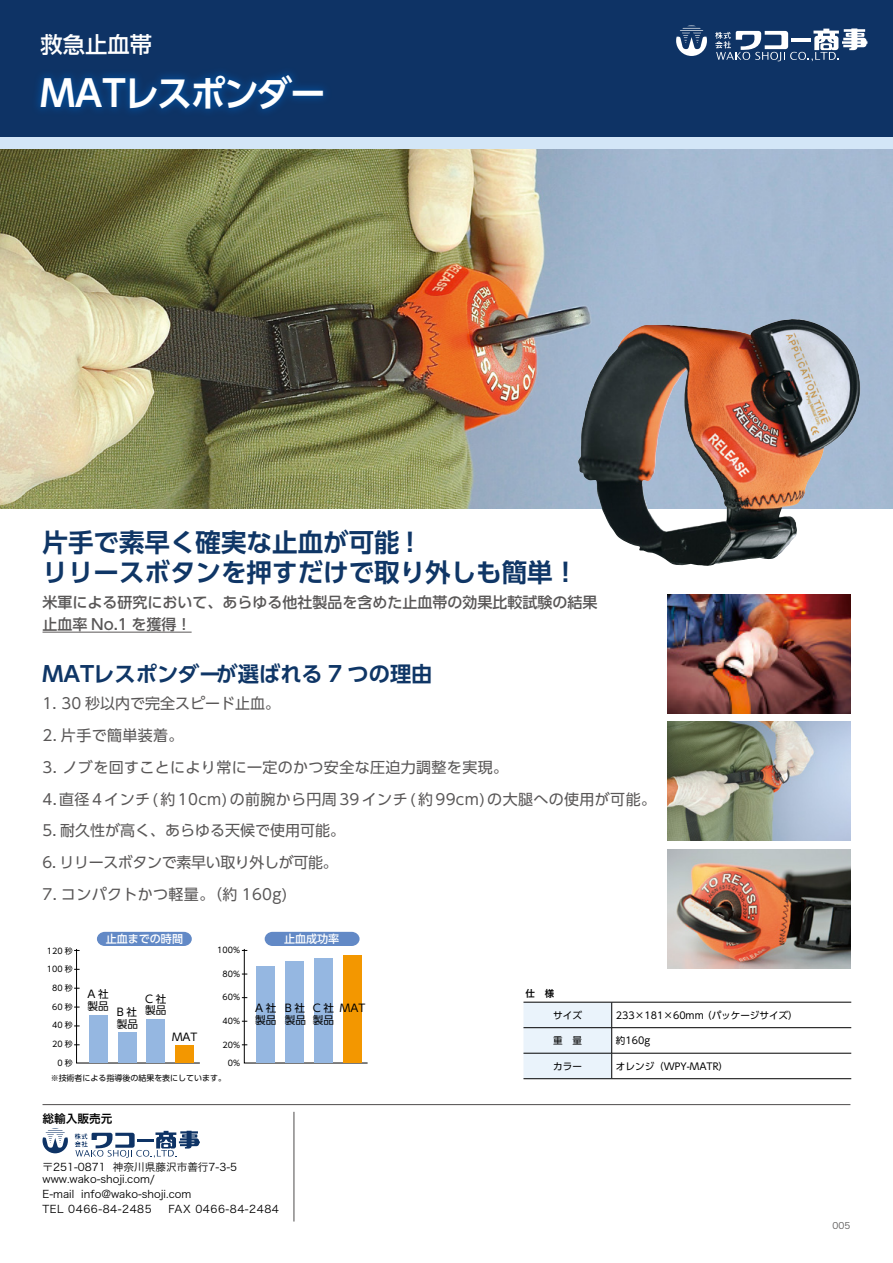
<style>
.page{position:relative;width:893px;height:1263px;background:#fff}
.page>*{position:absolute;margin:0;border:0;box-sizing:border-box;transform-origin:0 0}
.t1{font:700 36.15px "UD Shin Go Pro De";letter-spacing:-.05em;color:#fff}
.t2{font:700 25.5px/29.7px "UD Shin Go Pro De";color:#0f3666}
.t3{font:500 22.35px "UD Shin Go Pro";color:#fff}
.t4{font:700 21.3px "UD Shin Go Pro De";color:#0f3666}
.t5{font:15px/32px "UD Shin Go Pro";letter-spacing:.025em;color:#595757}
.t6{font:500 15px/22.4px "UD Shin Go Pro";color:#595757}
.t7{font:15px "UD Shin Go Pro";color:#595757}
.t8{font:15px "UD Shin Go Pro";letter-spacing:-.025em;color:#595757}
.t9{font:11.7px "Hira Kaku Pro N W6";color:#000}
.t10{font:500 11.1px "UD Shin Go Pro";color:#fff}
.t11{font:10.65px/12.8px "Hira Kaku Pro N W3";color:#000}
.t12{font:10.65px/12px "UD Shin Go Pro";color:#000}
.t13{font:10.65px "Hira Kaku Pro N W3";letter-spacing:.05em;color:#000}
.t14{font:9.6px "UD Shin Go Pro";color:#000}
.t15{font:9.6px "Hira Kaku Pro N W6";color:#000}
.t16{font:9px "Hira Kaku Pro N W3";color:#595757}
.t17{font:7.95px "UD Shin Go Pro";color:#000}
</style>
<div class="page">
<img style="left:0;top:149px;width:893px;height:359px">
<hr style="left:43px;top:632px;width:149px;height:1px;background:#595757">
<img style="left:668px;top:594px;width:182px;height:119px">
<img style="left:668px;top:849px;width:182px;height:119px">
<img style="left:668px;top:721px;width:182px;height:120px">
<hr style="left:43px;top:1104px;width:807px;height:1px;background:#595757">
<hr style="left:293px;top:1112px;width:1px;height:109px;background:#595757">
<img style="left:578px;top:321px;width:283px;height:245px">
<svg style="left:74px;top:932px;width:126px;height:131px"></svg>
<svg style="left:242px;top:932px;width:126px;height:131px"></svg>
<hr style="left:612px;top:1053px;width:239px;height:1px;background:#000">
<hr style="left:612px;top:1002px;width:239px;height:1px;background:#000">
<hr style="left:612px;top:1078px;width:239px;height:1px;background:#000">
<hr style="left:612px;top:1027px;width:239px;height:1px;background:#000">
<svg style="left:523px;top:1002px;width:89px;height:77px;background:#dde6ed"></svg>
<div style="left:0;top:136px;width:893px;height:13px;background:#d3e6f7"></div>
<div style="left:0;top:0;width:893px;height:136px;background:#0e3365"></div>
<div style="left:31px;top:66px;width:301px;height:52px;background:#0054a7;opacity:.75"></div>
<svg style="left:43px;top:1128px;width:25px;height:25px"></svg>
<svg style="left:75px;top:1131px;width:125px;height:27px"></svg>
<svg style="left:676px;top:26px;width:31px;height:30px"></svg>
<svg style="left:715px;top:28px;width:152px;height:34px"></svg>
<h3 class="t3" style="left:40px;top:27px;width:113px">救急止血帯</h3>
<h1 class="t1" style="left:40px;top:64px;width:287px">MATレスポンダー</h1>
<h2 class="t2" style="left:43px;top:527px;width:537px">片手で素早く確実な止血が可能 !<br>リリースボタンを押すだけで取り外しも簡単!</h2>
<p class="t6" style="left:43px;top:590px;width:557px">米軍による研究において、あらゆる他社製品を含めた止血帯の効果比較試験の結果止血率 No.1 を獲得!</p>
<h3 class="t4" style="left:43px;top:657px;width:392px">MATレスポンダーが選ばれる 7 つの理由</h3>
<p class="t7" style="left:43px;top:691px;width:239px">1. 30 秒以内で完全スピード止血。</p>
<p class="t5" style="left:43px;top:719px;width:143px">2. 片手で簡単装着。</p>
<p class="t5" style="left:43px;top:750px;width:615px">3. ノブを回すことにより常に一定のかつ安全な圧迫力調整を実現。<br>4.直径4インチ 約( 10cm)の前腕から円周39インチ 約( 99cm)の大腿への使用が可能。</p>
<p class="t7" style="left:43px;top:818px;width:304px">5. 耐久性が高く、あらゆる天候で使用可能。</p>
<p class="t8" style="left:43px;top:850px;width:297px">6. リリースボタンで素早い取り外しが可能。</p>
<p class="t5" style="left:43px;top:878px;width:246px">7. コンパクトかつ軽量。（約 160g(</p>
<p class="t10" style="left:106px;top:930px;width:79px">止血までの時間</p>
<p class="t17" style="left:47px;top:944px;width:27px">120秒</p>
<p class="t17" style="left:217px;top:943px;width:24px">100%</p>
<p class="t17" style="left:47px;top:963px;width:27px">100秒</p>
<p class="t17" style="left:223px;top:967px;width:19px">80%</p>
<p class="t17" style="left:52px;top:981px;width:22px">80秒</p>
<p class="t17" style="left:52px;top:1000px;width:22px">60秒</p>
<p class="t17" style="left:52px;top:1019px;width:22px">40秒</p>
<p class="t12" style="left:88px;top:988px;width:23px">A 社</p>
<p class="t12" style="left:88px;top:1000px;width:23px">製品</p>
<p class="t12" style="left:145px;top:992px;width:23px">C 社製品</p>
<p class="t12" style="left:117px;top:1005px;width:22px">B社</p>
<p class="t12" style="left:117px;top:1017px;width:23px">製品</p>
<p class="t17" style="left:223px;top:991px;width:19px">60%</p>
<p class="t17" style="left:223px;top:1014px;width:19px">40%</p>
<p class="t17" style="left:52px;top:1037px;width:22px">20秒</p>
<p class="t12" style="left:172px;top:1030px;width:27px">MAT</p>
<p class="t17" style="left:223px;top:1038px;width:19px">20%</p>
<p class="t17" style="left:57px;top:1056px;width:17px">0 秒</p>
<p class="t17" style="left:228px;top:1056px;width:14px">0%</p>
<p class="t17" style="left:51px;top:1072px;width:177px">※技術者による指導後の結果を表にしています。</p>
<p class="t9" style="left:43px;top:1108px;width:72px">総輸入販売元</p>
<p class="t11" style="left:113px;top:1159px;width:126px">神奈川県藤沢市善行7-3-5</p>
<p class="t11" style="left:43px;top:1159px;width:114px">〒251-0871 www.wako-shoji.com/</p>
<p class="t11" style="left:81px;top:1187px;width:112px">info@wako-shoji.com</p>
<p class="t11" style="left:43px;top:1187px;width:33px">E-mail</p>
<p class="t10" style="left:284px;top:930px;width:57px">止血成功率</p>
<p class="t12" style="left:255px;top:1002px;width:23px">A社製品</p>
<p class="t12" style="left:285px;top:1002px;width:23px">B 社製品</p>
<p class="t12" style="left:313px;top:1002px;width:23px">C社製品</p>
<p class="t12" style="left:340px;top:1002px;width:27px">MAT</p>
<p class="t13" style="left:43px;top:1199px;width:111px">TEL 0466-84-2485</p>
<p class="t13" style="left:169px;top:1199px;width:112px">FAX 0466-84-2484</p>
<p class="t15" style="left:526px;top:985px;width:30px">仕　様</p>
<p class="t14" style="left:553px;top:1007px;width:30px">サイズ</p>
<p class="t14" style="left:702px;top:1007px;width:97px">（パッケージサイズ(</p>
<p class="t14" style="left:616px;top:1007px;width:89px">233×181×60mm</p>
<p class="t14" style="left:553px;top:1033px;width:30px">重　量</p>
<p class="t14" style="left:616px;top:1033px;width:36px">約160g</p>
<p class="t14" style="left:553px;top:1058px;width:30px">カラー</p>
<p class="t14" style="left:616px;top:1058px;width:114px">オレンジ（WPY-MATR(</p>
<p class="t16" style="left:833px;top:1218px;width:19px">005</p>
</div>
